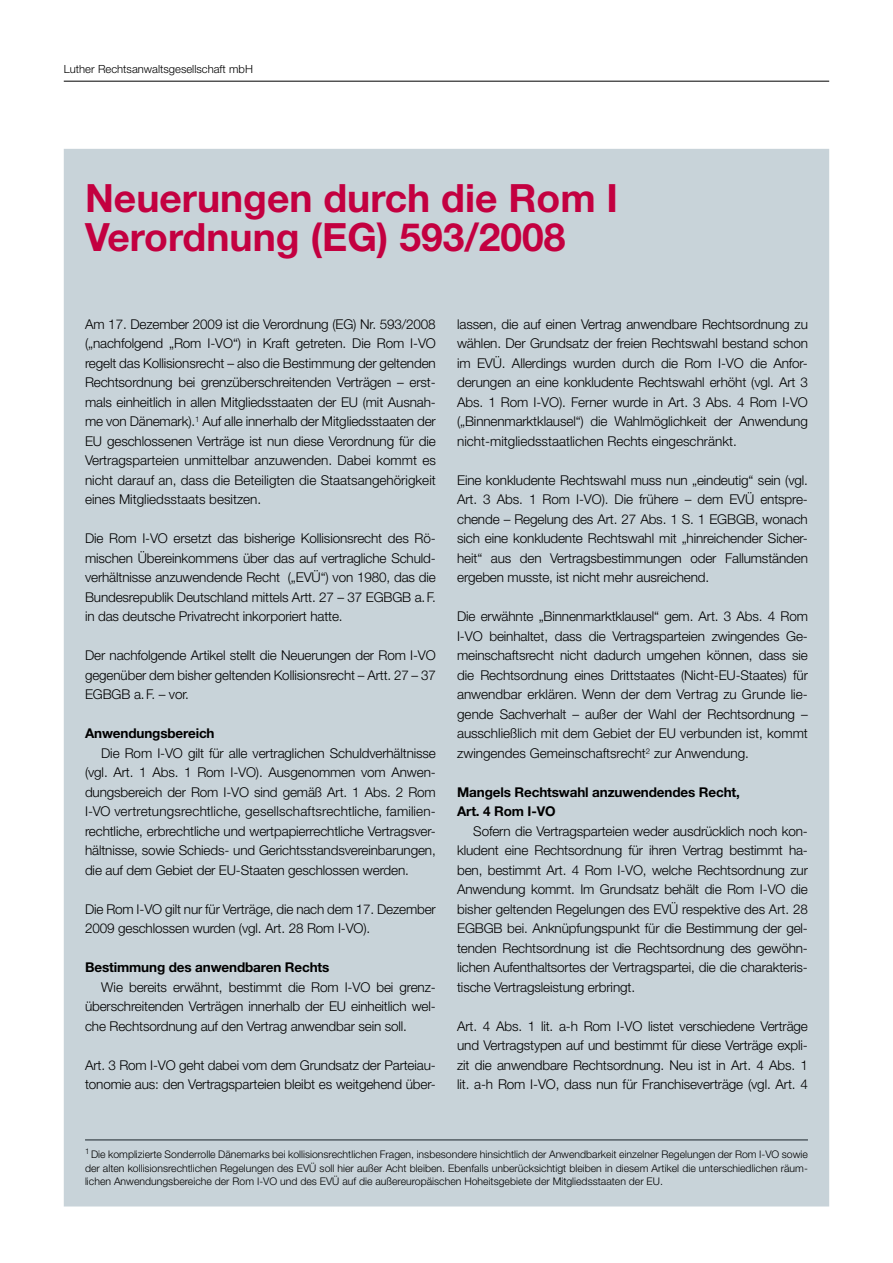
<style>
.page{position:relative;width:893px;height:1263px;background:#fff}
.page>*{position:absolute;margin:0;border:0;box-sizing:border-box;transform-origin:0 0}
.t1{font:700 39px/39px "Helvetica Neue";color:#c30040}
.t2{font:300 13.5px/19.5px "Helvetica Neue";letter-spacing:-.01em;color:#000;text-align:justify}
.t3{font:700 13.5px/19.5px "Helvetica Neue";letter-spacing:-.01em;color:#000}
.t4{font:300 11.25px "Helvetica Neue";color:#000}
.t5{font:300 10.5px/13.5px "Helvetica Neue";color:#000;text-align:justify}
</style>
<div class="page">
<hr style="left:64px;top:81px;width:765px;height:1px;background:#000">
<div style="left:64px;top:149px;width:765px;height:1057px;background:#c8d3d9"></div>
<hr style="left:85px;top:1139px;width:723px;height:1px;background:#192229">
<p class="t4" style="left:64px;top:62px;width:191px">Luther Rechtsanwaltsgesellschaft mbH</p>
<h1 class="t1" style="left:85px;top:178px;width:534px">Neuerungen durch die Rom I<br>Verordnung (EG) 593/2008</h1>
<p class="t2" style="left:85px;top:314px;width:352px">Am 17. Dezember 2009 ist die Verordnung (EG) Nr. 593/2008 („nachfolgend „Rom I-VO“) in Kraft getreten. Die Rom I-VO regelt das Kollisionsrecht – also die Bestimmung der geltenden Rechtsordnung bei grenzüberschreitenden Verträgen – erst&shy;mals einheitlich in allen Mitgliedsstaaten der EU (mit Ausnah&shy;me von Dänemark).<sup>1</sup> Auf alle innerhalb der Mitgliedsstaaten der EU geschlossenen Verträge ist nun diese Verordnung für die Vertragsparteien unmittelbar anzuwenden. Dabei kommt es nicht darauf an, dass die Beteiligten die Staatsangehörigkeit eines Mitgliedsstaats besitzen.</p>
<p class="t2" style="left:85px;top:528px;width:352px">Die Rom I-VO ersetzt das bisherige Kollisionsrecht des Rö&shy;mischen Übereinkommens über das auf vertragliche Schuld&shy;verhältnisse anzuwendende Recht („EVÜ“) von 1980, das die Bundesrepublik Deutschland mittels Artt. 27 – 37 EGBGB a.F. in das deutsche Privatrecht inkorporiert hatte.</p>
<p class="t2" style="left:85px;top:645px;width:352px">Der nachfolgende Artikel stellt die Neuerungen der Rom I-VO gegenüber dem bisher geltenden Kollisionsrecht – Artt. 27 – 37<br>EGBGB a.F. – vor.</p>
<p class="t3" style="left:85px;top:723px;width:131px">Anwendungsbereich</p>
<p class="t2" style="left:85px;top:743px;width:352px;text-indent:16px">Die Rom I-VO gilt für alle vertraglichen Schuldverhältnisse (vgl. Art. 1 Abs. 1 Rom I-VO). Ausgenommen vom Anwen&shy;dungsbereich der Rom I-VO sind gemäß Art. 1 Abs. 2 Rom I-VO vertretungsrechtliche, gesellschaftsrechtliche, familien&shy;rechtliche, erbrechtliche und wertpapierrechtliche Vertragsver&shy;hältnisse, sowie Schieds- und Gerichtsstandsvereinbarungen, die auf dem Gebiet der EU-Staaten geschlossen werden.</p>
<p class="t2" style="left:85px;top:899px;width:352px">Die Rom I-VO gilt nur für Verträge, die nach dem 17. Dezember<br>2009 geschlossen wurden (vgl. Art. 28 Rom I-VO).</p>
<p class="t3" style="left:85px;top:957px;width:246px">Bestimmung des anwendbaren Rechts</p>
<p class="t2" style="left:85px;top:977px;width:352px;text-indent:16px">Wie bereits erwähnt, bestimmt die Rom I-VO bei grenz&shy;überschreitenden Verträgen innerhalb der EU einheitlich wel&shy;che Rechtsordnung auf den Vertrag anwendbar sein soll.</p>
<p class="t2" style="left:85px;top:1055px;width:352px">Art. 3 Rom I-VO geht dabei vom dem Grundsatz der Parteiau&shy;tonomie aus: den Vertragsparteien bleibt es weitgehend über-</p>
<p class="t2" style="left:457px;top:314px;width:352px">lassen, die auf einen Vertrag anwendbare Rechtsordnung zu wählen. Der Grundsatz der freien Rechtswahl bestand schon im EVÜ. Allerdings wurden durch die Rom I-VO die Anfor&shy;derungen an eine konkludente Rechtswahl erhöht (vgl. Art 3<br>Abs. 1 Rom I-VO). Ferner wurde in Art. 3 Abs. 4 Rom I-VO („Binnenmarktklausel“) die Wahlmöglichkeit der Anwendung nicht-mitgliedsstaatlichen Rechts eingeschränkt.</p>
<p class="t2" style="left:457px;top:470px;width:352px">Eine konkludente Rechtswahl muss nun „eindeutig“ sein (vgl.<br>Art. 3 Abs. 1 Rom I-VO). Die frühere – dem EVÜ entspre&shy;chende – Regelung des Art. 27 Abs. 1 S. 1 EGBGB, wonach sich eine konkludente Rechtswahl mit „hinreichender Sicher&shy;heit“ aus den Vertragsbestimmungen oder Fallumständen ergeben musste, ist nicht mehr ausreichend.</p>
<p class="t2" style="left:457px;top:606px;width:352px">Die erwähnte „Binnenmarktklausel“ gem. Art. 3 Abs. 4 Rom I-VO beinhaltet, dass die Vertragsparteien zwingendes Ge&shy;meinschaftsrecht nicht dadurch umgehen können, dass sie die Rechtsordnung eines Drittstaates (Nicht-EU-Staates) für anwendbar erklären. Wenn der dem Vertrag zu Grunde lie&shy;gende Sachverhalt – außer der Wahl der Rechtsordnung – ausschließlich mit dem Gebiet der EU verbunden ist, kommt zwingendes Gemeinschaftsrecht<sup>2</sup> zur Anwendung.</p>
<p class="t3" style="left:457px;top:782px;width:284px">Mangels Rechtswahl anzuwendendes Recht,<br>Art. 4 Rom I-VO</p>
<p class="t2" style="left:457px;top:821px;width:352px;text-indent:16px">Sofern die Vertragsparteien weder ausdrücklich noch kon&shy;kludent eine Rechtsordnung für ihren Vertrag bestimmt ha&shy;ben, bestimmt Art. 4 Rom I-VO, welche Rechtsordnung zur Anwendung kommt. Im Grundsatz behält die Rom I-VO die bisher geltenden Regelungen des EVÜ respektive des Art. 28<br>EGBGB bei. Anknüpfungspunkt für die Bestimmung der gel&shy;tenden Rechtsordnung ist die Rechtsordnung des gewöhn&shy;lichen Aufenthaltsortes der Vertragspartei, die die charakteris&shy;tische Vertragsleistung erbringt.</p>
<p class="t2" style="left:457px;top:1016px;width:352px">Art. 4 Abs. 1 lit. a-h Rom I-VO listet verschiedene Verträge und Vertragstypen auf und bestimmt für diese Verträge expli&shy;zit die anwendbare Rechtsordnung. Neu ist in Art. 4 Abs. 1 lit. a-h Rom I-VO, dass nun für Franchiseverträge (vgl. Art. 4</p>
<p class="t5" style="left:85px;top:1147px;width:724px"><sup>1</sup> Die komplizierte Sonderrolle Dänemarks bei kollisionsrechtlichen Fragen, insbesondere hinsichtlich der Anwendbarkeit einzelner Regelungen der Rom I-VO sowie der alten kollisionsrechtlichen Regelungen des EVÜ soll hier außer Acht bleiben. Ebenfalls unberücksichtigt bleiben in diesem Artikel die unterschiedlichen räum&shy;lichen Anwendungsbereiche der Rom I-VO und des EVÜ auf die außereuropäischen Hoheitsgebiete der Mitgliedsstaaten der EU.</p>
</div>
